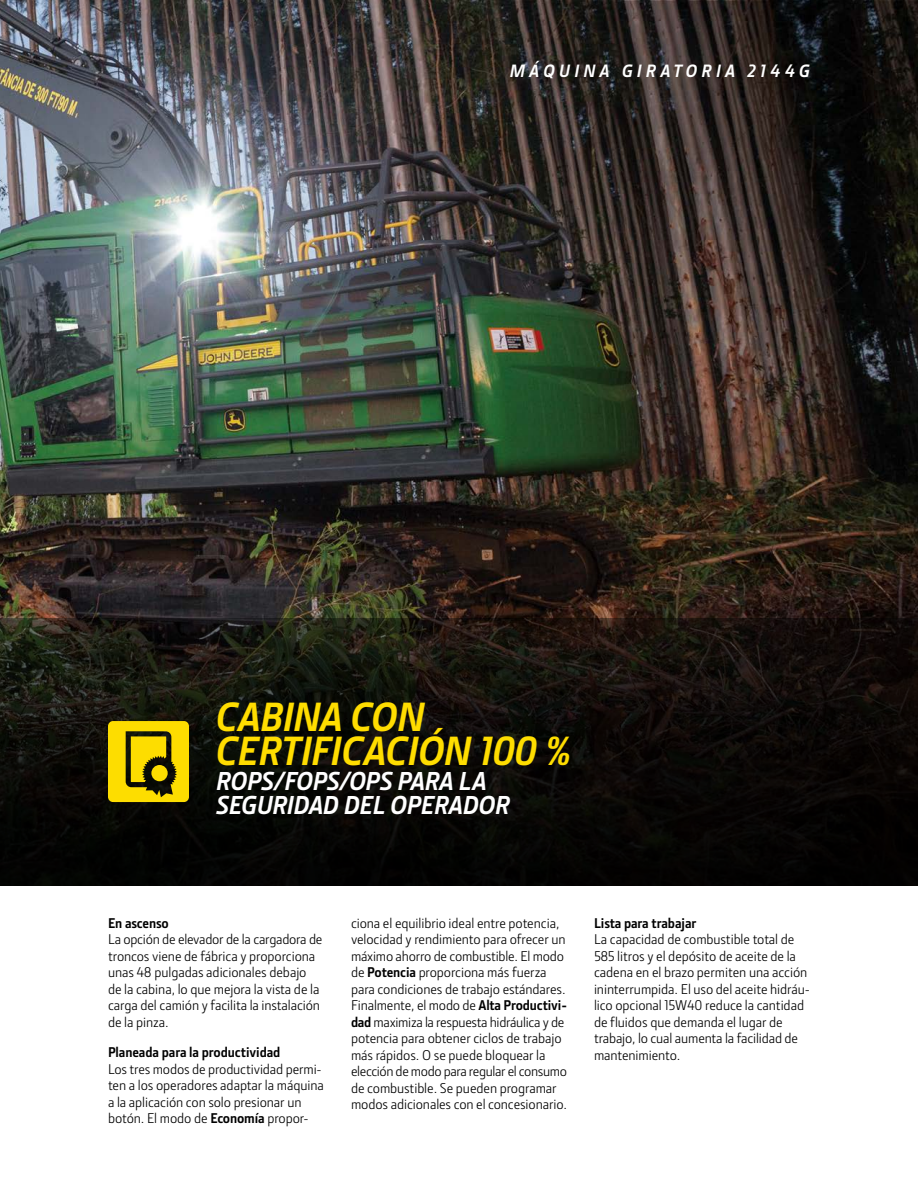
<style>
.page{position:relative;width:918px;height:1188px;background:#fff}
.page>*{position:absolute;margin:0;border:0;box-sizing:border-box;transform-origin:0 0}
.t1{font:italic 700 41.1px/33.9px "JD Sans Pro";letter-spacing:-.01em;color:#fd0}
.t2{font:italic 700 26.1px/24.6px "JD Sans Pro";letter-spacing:-.01em;color:#fff}
.t3{font:italic 700 18px "JD Sans Pro";letter-spacing:.235em;color:#fff}
.t4{font:14.25px/16.5px "JD Sans Pro";letter-spacing:-.005em;color:#000}
.t5{font:700 14.25px "JD Sans Pro";letter-spacing:-.005em;color:#000}
.s1{font-weight:700}
</style>
<div class="page">
<img style="left:0;top:0;width:918px;height:618px">
<svg style="left:0;top:618px;width:918px;height:268px;background:#0e0c08"></svg>
<svg style="left:108px;top:721px;width:81px;height:81px;background:#c6ae01"></svg>
<p class="t3" style="left:510px;top:59px;width:302px">MÁQUINA GIRATORIA 2144G</p>
<h1 class="t1" style="left:216px;top:699px;width:357px">CABINA CON<br>CERTIFICACIÓN 100 %</h1>
<h2 class="t2" style="left:216px;top:768px;width:295px">ROPS/FOPS/OPS PARA LA<br>SEGURIDAD DEL OPERADOR</h2>
<p class="t5" style="left:108px;top:913px;width:62px">En ascenso</p>
<p class="t4" style="left:108px;top:931px;width:216px">La opción de elevador de la cargadora de troncos viene de fábrica y proporciona unas 48 pulgadas adicionales debajo de la cabina, lo que mejora la vista de la carga del camión y facilita la instalación de la pinza.</p>
<p class="t5" style="left:108px;top:1043px;width:174px">Planeada para la productividad</p>
<p class="t4" style="left:108px;top:1060px;width:217px">Los tres modos de productividad permi&shy;ten a los operadores adaptar la máquina a la aplicación con solo presionar un botón. El modo de <span class="s1">Economía</span> propor-</p>
<p class="t4" style="left:351px;top:914px;width:218px">ciona el equilibrio ideal entre potencia, velocidad y rendimiento para ofrecer un máximo ahorro de combustible. El modo de <span class="s1">Potencia</span> proporciona más fuerza para condiciones de trabajo estándares.<br>Finalmente, el modo de <span class="s1">Alta Productivi&shy;dad</span> maximiza la respuesta hidráulica y de potencia para obtener ciclos de trabajo más rápidos. O se puede bloquear la elección de modo para regular el consumo de combustible. Se pueden programar modos adicionales con el concesionario.</p>
<p class="t5" style="left:594px;top:913px;width:104px">Lista para trabajar</p>
<p class="t4" style="left:594px;top:931px;width:218px">La capacidad de combustible total de 585 litros y el depósito de aceite de la cadena en el brazo permiten una acción ininterrumpida. El uso del aceite hidráu&shy;lico opcional 15W40 reduce la cantidad de fluidos que demanda el lugar de trabajo, lo cual aumenta la facilidad de mantenimiento.</p>
</div>
